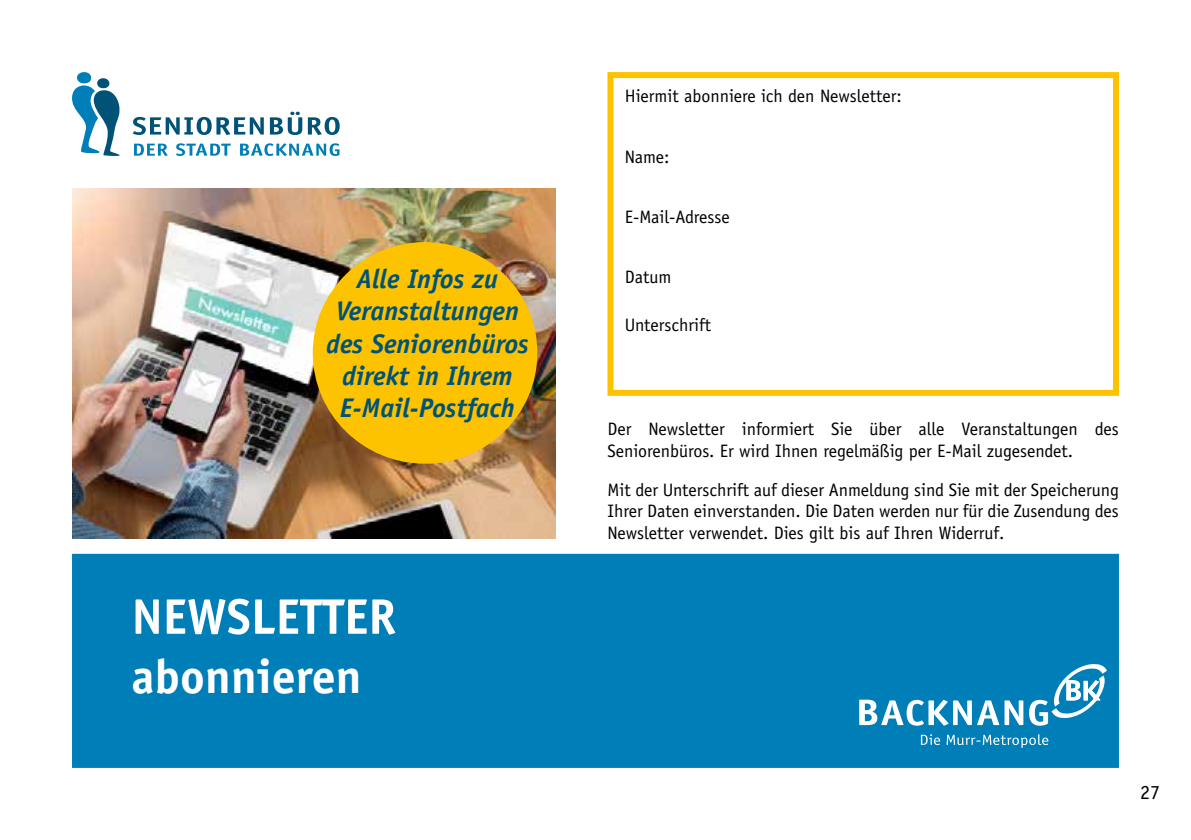
<style>
.page{position:relative;width:1191px;height:840px;background:#fff}
.page>*{position:absolute;margin:0;border:0;box-sizing:border-box;transform-origin:0 0}
.t1{font:700 50px "Officina Sans Std";color:#fff}
.t2{font:700 48px "Officina Sans Std";color:#fff}
.t3{font:italic 700 27px/32.4px "Officina Sans Std";color:#005377;text-align:center}
.t4{font:20px "Officina Sans Std";color:#000}
.t5{font:18px/21.6px "Officina Sans Std";color:#000}
</style>
<div class="page">
<img style="left:72px;top:188px;width:484px;height:350px">
<div style="left:72px;top:553px;width:1047px;height:214px;background:#007eb8;border:2px solid #007eb8"></div>
<svg style="left:72px;top:72px;width:48px;height:84px"></svg>
<svg style="left:134px;top:143px;width:205px;height:13px"></svg>
<svg style="left:133px;top:112px;width:207px;height:23px"></svg>
<svg style="left:859px;top:699px;width:164px;height:26px"></svg>
<svg style="left:1029px;top:664px;width:78px;height:61px"></svg>
<svg style="left:921px;top:734px;width:19px;height:10px"></svg>
<svg style="left:946px;top:734px;width:102px;height:13px"></svg>
<div style="left:313px;top:242px;width:224px;height:221px;background:#fdc300;border-radius:50%"></div>
<div style="left:607px;top:72px;width:512px;height:323px;border:6px solid #fdc300"></div>
<h3 class="t3" style="left:326px;top:262px;width:204px">Alle Infos zu<br>Veranstaltungen des Seniorenbüros direkt in Ihrem<br>E-Mail-Postfach</h3>
<h1 class="t1" style="left:131px;top:585px;width:266px">NEWSLETTER</h1>
<h2 class="t2" style="left:131px;top:646px;width:232px">abonnieren</h2>
<p class="t5" style="left:625px;top:86px;width:278px">Hiermit abonniere ich den Newsletter:</p>
<p class="t5" style="left:625px;top:146px;width:46px">Name:</p>
<p class="t5" style="left:625px;top:206px;width:107px">E-Mail-Adresse</p>
<p class="t5" style="left:625px;top:265px;width:48px">Datum</p>
<p class="t5" style="left:625px;top:314px;width:88px">Unterschrift</p>
<p class="t5" style="left:607px;top:418px;width:513px">Der Newsletter informiert Sie über alle Veranstaltungen des<br>Seniorenbüros. Er wird Ihnen regelmäßig per E-Mail zugesendet.</p>
<p class="t5" style="left:607px;top:478px;width:513px;text-align:justify">Mit der Unterschrift auf dieser Anmeldung sind Sie mit der Speicherung Ihrer Daten einverstanden. Die Daten werden nur für die Zusendung des Newsletter verwendet. Dies gilt bis auf Ihren Widerruf.</p>
<p class="t4" style="left:1140px;top:780px;width:21px">27</p>
</div>
